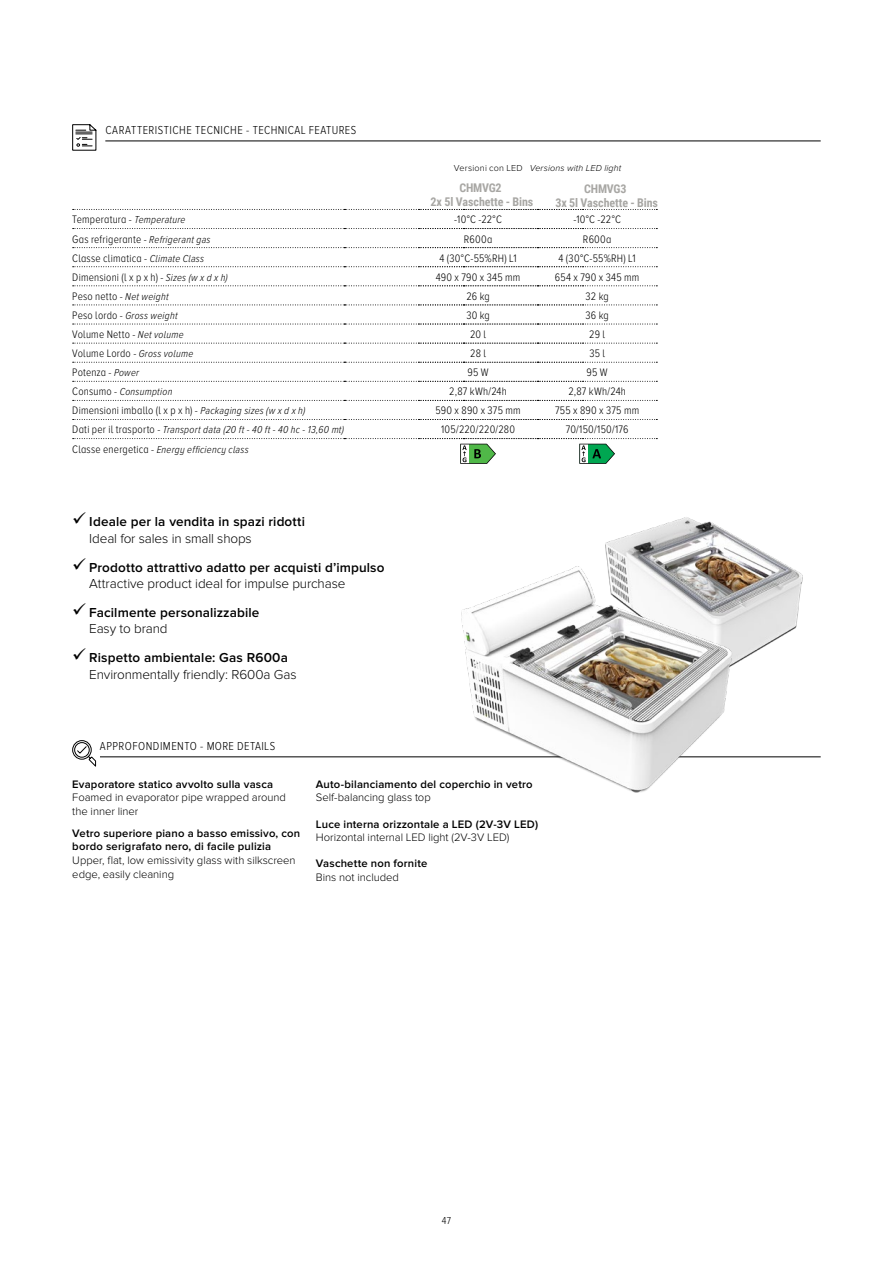
<style>
.page{position:relative;width:893px;height:1263px;background:#fff}
.page>*{position:absolute;margin:0;border:0;box-sizing:border-box;transform-origin:0 0}
.t1{font:600 13.5px "Proxima Nova";letter-spacing:.01em;color:#000}
.t2{font:300 13.5px "Proxima Nova";letter-spacing:-.01em;color:#000}
.t3{font:300 12px "Proxima Nova Cond";letter-spacing:.035em;color:#000}
.t4{font:700 12px/13.5px "Roboto Condensed";letter-spacing:-.005em;color:#a8a7a4;text-align:center}
.t5{font:300 11.25px "Proxima Nova A Cond";letter-spacing:.02em;color:#000}
.t6{font:600 11.25px/13.5px "Proxima Nova";letter-spacing:.015em;color:#000}
.t7{font:300 11.25px/13.5px "Proxima Nova";letter-spacing:-.005em;color:#000}
.t8{font:italic 300 10.5px "Proxima Nova A Cond";letter-spacing:.025em;color:#000}
.t9{font:300 10.5px "Proxima Nova Cond";color:#000}
.t10{font:italic 300 9px "Proxima Nova";letter-spacing:.02em;color:#000}
.s1{font-style:normal}
.s2{font-style:italic;font-size:10.5px}
.s3{font-style:normal;font-size:11.25px}
</style>
<div class="page">
<hr style="left:105px;top:141px;width:716px;height:1px;background:#000">
<svg style="left:72px;top:124px;width:25px;height:27px"></svg>
<svg style="left:73px;top:209px;width:584px;height:1px"></svg>
<svg style="left:73px;top:228px;width:584px;height:1px"></svg>
<svg style="left:73px;top:247px;width:584px;height:1px"></svg>
<svg style="left:73px;top:266px;width:584px;height:1px"></svg>
<svg style="left:73px;top:285px;width:584px;height:1px"></svg>
<svg style="left:73px;top:305px;width:584px;height:1px"></svg>
<svg style="left:73px;top:324px;width:584px;height:1px"></svg>
<svg style="left:73px;top:343px;width:584px;height:1px"></svg>
<svg style="left:73px;top:362px;width:584px;height:1px"></svg>
<svg style="left:73px;top:381px;width:584px;height:1px"></svg>
<svg style="left:73px;top:400px;width:584px;height:1px"></svg>
<svg style="left:73px;top:419px;width:584px;height:1px"></svg>
<svg style="left:73px;top:438px;width:584px;height:26px"></svg>
<hr style="left:100px;top:756px;width:721px;height:1px;background:#000">
<svg style="left:72px;top:740px;width:24px;height:27px"></svg>
<img style="left:448px;top:517px;width:372px;height:276px">
<p class="t3" style="left:105px;top:123px;width:252px">CARATTERISTICHE TECNICHE - TECHNICAL FEATURES</p>
<p class="t10" style="left:454px;top:163px;width:169px"><span class="s1">Versioni con LED</span> Versions with LED light</p>
<p class="t4" style="left:431px;top:181px;width:104px">CHMVG2<br>2x 5l Vaschette - Bins</p>
<p class="t4" style="left:555px;top:182px;width:104px">CHMVG3<br>3x 5l Vaschette - Bins</p>
<p class="t5" style="left:72px;top:214px;width:115px">Temperatura - <span class="s2">Temperature</span></p>
<p class="t5" style="left:454px;top:214px;width:49px">-10°C -22°C</p>
<p class="t5" style="left:573px;top:214px;width:49px">-10°C -22°C</p>
<p class="t5" style="left:72px;top:233px;width:140px">Gas refrigerante - <span class="s2">Refrigerant gas</span></p>
<p class="t5" style="left:464px;top:233px;width:30px">R600a</p>
<p class="t5" style="left:583px;top:233px;width:30px">R600a</p>
<p class="t5" style="left:72px;top:252px;width:133px">Classe climatica - <span class="s2">Climate Class</span></p>
<p class="t5" style="left:439px;top:252px;width:79px">4 (30°C-55%RH) L1</p>
<p class="t5" style="left:559px;top:252px;width:79px">4 (30°C-55%RH) L1</p>
<p class="t5" style="left:72px;top:271px;width:157px">Dimensioni (l x p x h) - <span class="s2">Sizes (w x d x h)</span></p>
<p class="t5" style="left:436px;top:271px;width:86px">490 x 790 x 345 mm</p>
<p class="t5" style="left:555px;top:271px;width:86px">654 x 790 x 345 mm</p>
<p class="t5" style="left:72px;top:290px;width:98px">Peso netto - <span class="s2">Net weight</span></p>
<p class="t5" style="left:466px;top:290px;width:25px">26 kg</p>
<p class="t5" style="left:586px;top:290px;width:25px">32 kg</p>
<p class="t8" style="left:72px;top:310px;width:107px"><span class="s3">Peso lordo -</span> Gross weight</p>
<p class="t5" style="left:466px;top:309px;width:25px">30 kg</p>
<p class="t5" style="left:585px;top:309px;width:25px">36 kg</p>
<p class="t5" style="left:72px;top:328px;width:113px">Volume Netto - <span class="s2">Net volume</span></p>
<p class="t5" style="left:470px;top:328px;width:18px">20 l</p>
<p class="t5" style="left:589px;top:328px;width:17px">29 l</p>
<p class="t5" style="left:72px;top:347px;width:123px">Volume Lordo - <span class="s2">Gross volume</span></p>
<p class="t5" style="left:470px;top:347px;width:17px">28 l</p>
<p class="t5" style="left:589px;top:347px;width:17px">35 l</p>
<p class="t5" style="left:72px;top:366px;width:68px">Potenza - <span class="s2">Power</span></p>
<p class="t5" style="left:467px;top:366px;width:23px">95 W</p>
<p class="t5" style="left:587px;top:366px;width:23px">95 W</p>
<p class="t8" style="left:72px;top:386px;width:102px"><span class="s3">Consumo -</span> Consumption</p>
<p class="t5" style="left:449px;top:385px;width:59px">2,87 kWh/24h</p>
<p class="t5" style="left:568px;top:385px;width:59px">2,87 kWh/24h</p>
<p class="t5" style="left:72px;top:405px;width:235px">Dimensioni imballo (l x p x h) - <span class="s2">Packaging sizes (w x d x h)</span></p>
<p class="t5" style="left:435px;top:405px;width:87px">590 x 890 x 375 mm</p>
<p class="t5" style="left:555px;top:405px;width:86px">755 x 890 x 375 mm</p>
<p class="t8" style="left:72px;top:424px;width:273px"><span class="s3">Dati per il trasporto -</span> Transport data (20 ft - 40 ft - 40 hc - 13,60 mt)</p>
<p class="t5" style="left:441px;top:424px;width:76px">105/220/220/280</p>
<p class="t5" style="left:566px;top:424px;width:64px">70/150/150/176</p>
<p class="t8" style="left:72px;top:443px;width:178px"><span class="s3">Classe energetica -</span> Energy efficiency class</p>
<p class="t1" style="left:89px;top:514px;width:217px">Ideale per la vendita in spazi ridotti</p>
<p class="t2" style="left:89px;top:530px;width:164px">Ideal for sales in small shops</p>
<p class="t1" style="left:89px;top:559px;width:297px">Prodotto attrattivo adatto per acquisti d’impulso</p>
<p class="t2" style="left:89px;top:576px;width:258px">Attractive product ideal for impulse purchase</p>
<p class="t1" style="left:89px;top:605px;width:172px">Facilmente personalizzabile</p>
<p class="t2" style="left:89px;top:621px;width:80px">Easy to brand</p>
<p class="t1" style="left:89px;top:650px;width:200px">Rispetto ambientale: Gas R600a</p>
<p class="t2" style="left:89px;top:666px;width:209px">Environmentally friendly: R600a Gas</p>
<p class="t3" style="left:100px;top:739px;width:177px">APPROFONDIMENTO - MORE DETAILS</p>
<p class="t6" style="left:72px;top:777px;width:202px">Evaporatore statico avvolto sulla vasca</p>
<p class="t7" style="left:72px;top:791px;width:215px">Foamed in evaporator pipe wrapped around the inner liner</p>
<p class="t6" style="left:72px;top:826px;width:229px">Vetro superiore piano a basso emissivo, con bordo serigrafato nero, di facile pulizia</p>
<p class="t7" style="left:72px;top:853px;width:225px">Upper, flat, low emissivity glass with silkscreen edge, easily cleaning</p>
<p class="t6" style="left:316px;top:777px;width:218px">Auto-bilanciamento del coperchio in vetro</p>
<p class="t7" style="left:316px;top:791px;width:116px">Self-balancing glass top</p>
<p class="t6" style="left:316px;top:817px;width:224px">Luce interna orizzontale a LED (2V-3V LED)</p>
<p class="t7" style="left:316px;top:831px;width:195px">Horizontal internal LED light (2V-3V LED)</p>
<p class="t6" style="left:316px;top:857px;width:113px">Vaschette non fornite</p>
<p class="t7" style="left:316px;top:870px;width:85px">Bins not included</p>
<p class="t9" style="left:442px;top:1214px;width:11px">47</p>
</div>
